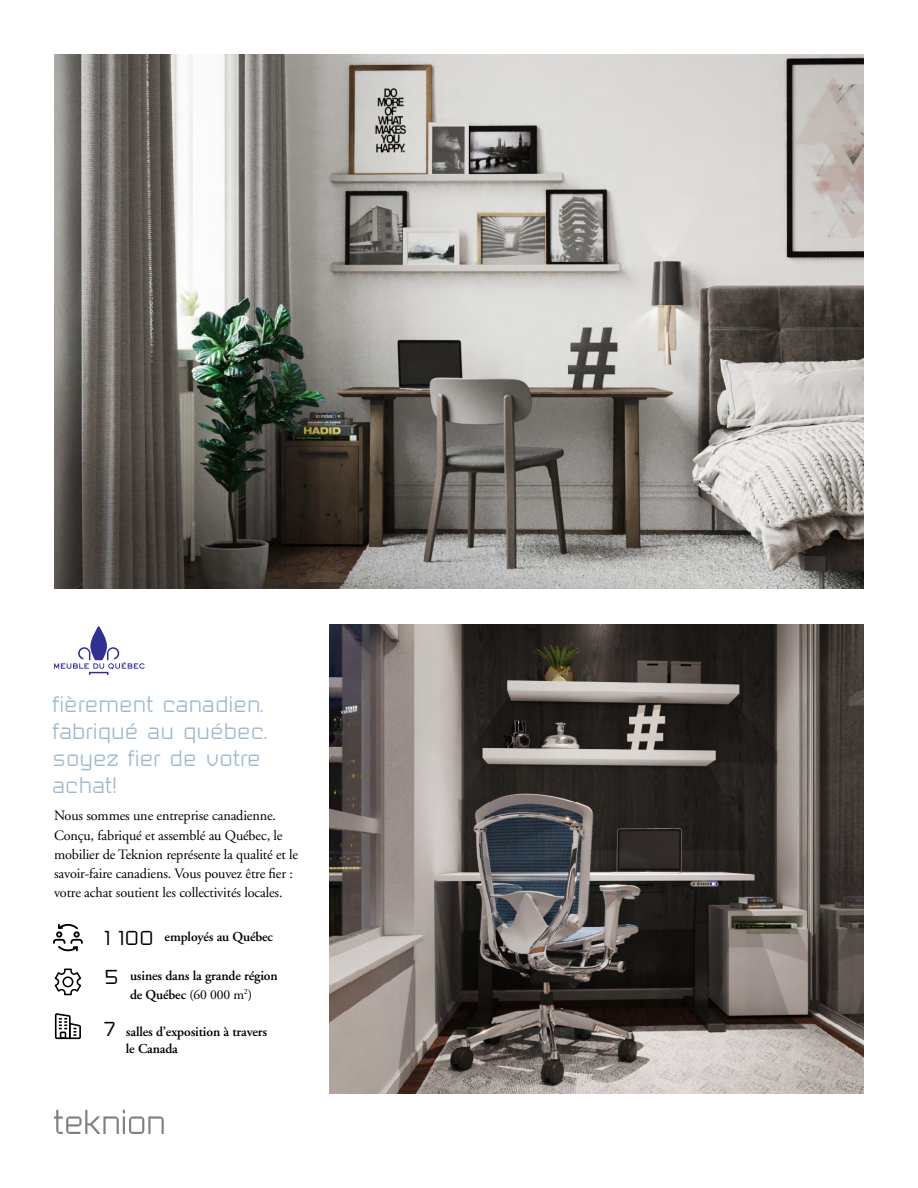
<style>
.page{position:relative;width:918px;height:1188px;background:#fff}
.page>*{position:absolute;margin:0;border:0;box-sizing:border-box;transform-origin:0 0}
.t1{font:22.5px/27px "Teknion Modern AG";color:#9eb7cd}
.t2{font:14.25px/19px "Adobe Garamond";letter-spacing:-.01em;color:#000}
.t3{font:600 13.65px/18.9px "Adobe Garamond";letter-spacing:-.01em;color:#000;text-align:center}
.s1{font-family:"Teknion Modern AG";font-weight:400;font-size:24.75px}
.s2{font-weight:400}
</style>
<div class="page">
<img style="left:54px;top:55px;width:810px;height:534px">
<img style="left:329px;top:624px;width:535px;height:469px">
<svg style="left:54px;top:1110px;width:110px;height:24px"></svg>
<svg style="left:54px;top:626px;width:91px;height:49px"></svg>
<svg style="left:55px;top:969px;width:26px;height:26px"></svg>
<svg style="left:53px;top:924px;width:30px;height:27px"></svg>
<svg style="left:55px;top:1013px;width:26px;height:26px"></svg>
<h1 class="t1" style="left:52px;top:690px;width:216px">fièrement canadien. fabriqué au québec. soyez fier de votre achat!</h1>
<p class="t2" style="left:54px;top:807px;width:246px">Nous sommes une entreprise canadienne.<br>Conçu, fabriqué et assemblé au Québec, le mobilier de Teknion représente la qualité et le savoir-faire canadiens. Vous pouvez être fier : votre achat soutient les collectivités locales.</p>
<p class="t3" style="left:104px;top:927px;width:170px"><span class="s1">1 100</span> employés au Québec</p>
<p class="t3" style="left:104px;top:967px;width:175px"><span class="s1">5</span> usines dans la grande région de Québec <span class="s2">(60 000 m</span><sup>2</sup><span class="s2">)</span></p>
<p class="t3" style="left:126px;top:1024px;width:143px;line-height:17px;text-align:left;text-indent:-22px"><span class="s1">7</span> salles d’exposition à travers le Canada</p>
</div>
